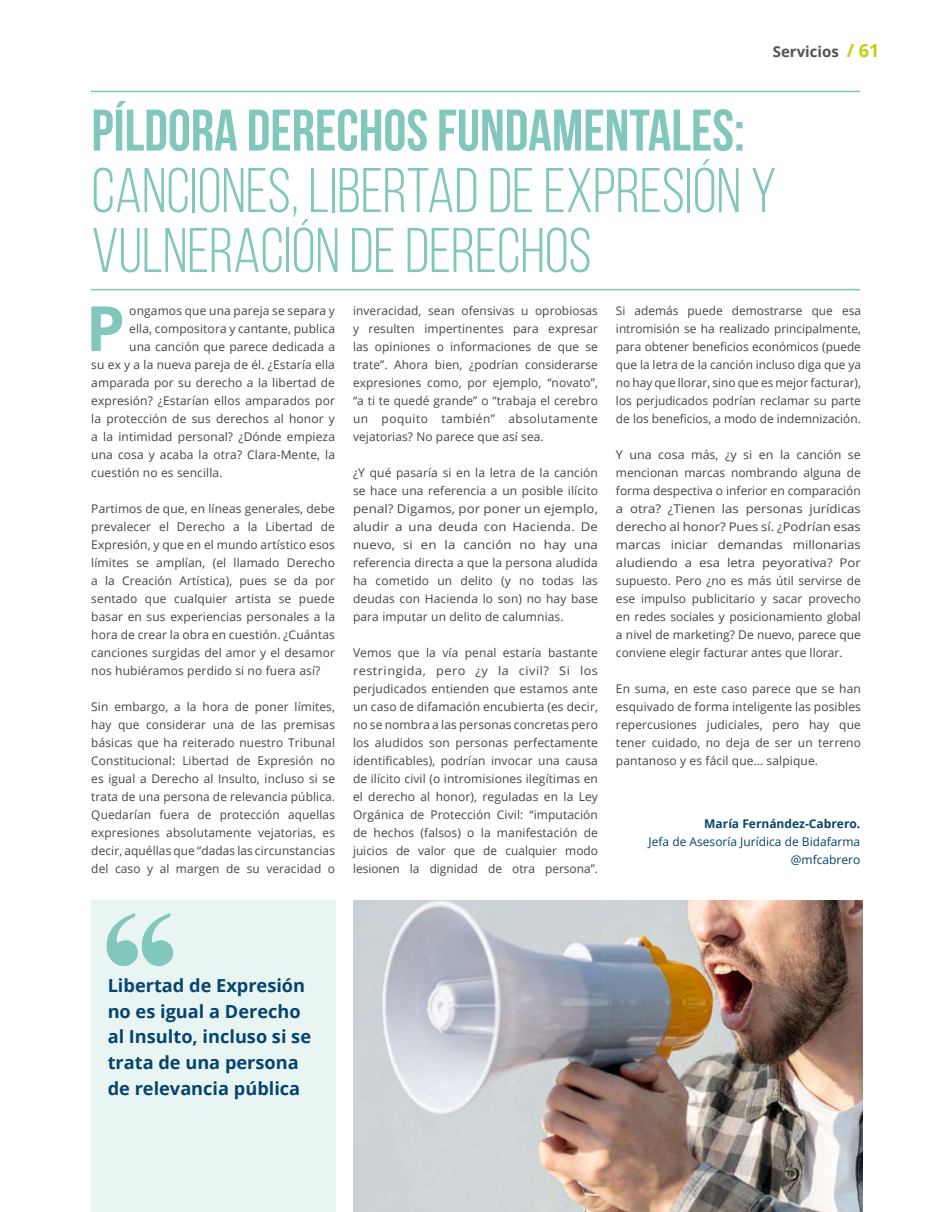
<style>
.page{position:relative;width:936px;height:1212px;background:#fff}
.page>*{position:absolute;margin:0;border:0;box-sizing:border-box;transform-origin:0 0}
.t1{font:63px/60px "Bebas Neue";color:#81c7bc}
.t2{font:700 62.4px "Open Sans";color:#81c7bc}
.t3{font:700 58.5px "Bebas Neue";color:#81c7bc}
.t4{font:700 18px/25.5px "Open Sans";color:#06446f}
.t5{font:700 15px "Open Sans";color:#555454}
.t6{font:12px/18px "Open Sans";letter-spacing:.01em;color:#454444;text-align:justify}
.t7{font:12px/18px "Open Sans";letter-spacing:.01em;color:#454444;text-align:justify;scale:1.04 1}
.t8{font:12px/18px "Open Sans";color:#00436a;text-align:right}
.t9{font:700 12px "Open Sans";color:#06446f}
.s1{font-size:18px;color:#c1d100}
</style>
<div class="page">
<hr style="left:91px;top:289px;width:769px;height:1px;background:#81c7bc">
<hr style="left:91px;top:91px;width:769px;height:1px;background:#81c7bc">
<div style="left:91px;top:900px;width:244px;height:312px;background:#e8f5f3"></div>
<svg style="left:106px;top:913px;width:67px;height:54px"></svg>
<img style="left:353px;top:900px;width:509px;height:312px">
<p class="t5" style="left:772px;top:41px;width:108px">Servicios <span class="s1">/ 61</span></p>
<h3 class="t3" style="left:91px;top:98px;width:654px">PÍLDORA DERECHOS FUNDAMENTALES:</h3>
<h1 class="t1" style="left:91px;top:160px;width:686px">CANCIONES, LIBERTAD DE EXPRESIÓN Y<br>VULNERACIÓN DE DERECHOS</h1>
<h2 class="t2" style="left:86px;top:284px;width:41px">P</h2>
<p class="t6" style="left:129px;top:301px;width:207px">ongamos que una pareja se separa y</p>
<p class="t6" style="left:129px;top:319px;width:207px">ella, compositora y cantante, publica</p>
<p class="t6" style="left:129px;top:337px;width:207px">una canción que parece dedicada a</p>
<p class="t6" style="left:91px;top:355px;width:245px">su ex y a la nueva pareja de él. ¿Estaría ella</p>
<p class="t6" style="left:91px;top:373px;width:245px">amparada por su derecho a la libertad de</p>
<p class="t6" style="left:91px;top:391px;width:245px">expresión? ¿Estarían ellos amparados por</p>
<p class="t6" style="left:91px;top:409px;width:245px">la protección de sus derechos al honor y</p>
<p class="t6" style="left:91px;top:427px;width:245px">a la intimidad personal? ¿Dónde empieza</p>
<p class="t6" style="left:91px;top:445px;width:245px">una cosa y acaba la otra? Clara-Mente, la</p>
<p class="t6" style="left:91px;top:463px;width:133px">cuestión no es sencilla.</p>
<p class="t6" style="left:91px;top:499px;width:245px">Partimos de que, en líneas generales, debe prevalecer el Derecho a la Libertad de Expresión, y que en el mundo artístico esos límites se amplían, (el llamado Derecho a la Creación Artística), pues se da por sentado que cualquier artista se puede basar en sus experiencias personales a la hora de crear la obra en cuestión. ¿Cuántas canciones surgidas del amor y el desamor nos hubiéramos perdido si no fuera así?</p>
<p class="t6" style="left:91px;top:697px;width:245px">Sin embargo, a la hora de poner límites, hay que considerar una de las premisas básicas que ha reiterado nuestro Tribunal Constitucional: Libertad de Expresión no es igual a Derecho al Insulto, incluso si se trata de una persona de relevancia pública.<br>Quedarían fuera de protección aquellas expresiones absolutamente vejatorias, es decir, aquéllas que “dadas las circunstancias del caso y al margen de su veracidad o</p>
<p class="t6" style="left:353px;top:301px;width:246px">inveracidad, sean ofensivas u oprobiosas y resulten impertinentes para expresar las opiniones o informaciones de que se trate”. Ahora bien, ¿podrían considerarse expresiones como, por ejemplo, “novato”, “a ti te quedé grande” o “trabaja el cerebro un poquito también” absolutamente vejatorias? No parece que así sea.</p>
<p class="t6" style="left:353px;top:463px;width:246px">¿Y qué pasaría si en la letra de la canción se hace una referencia a un posible ilícito penal? Digamos, por poner un ejemplo, aludir a una deuda con Hacienda. De nuevo, si en la canción no hay una referencia directa a que la persona aludida ha cometido un delito (y no todas las deudas con Hacienda lo son) no hay base para imputar un delito de calumnias.</p>
<p class="t6" style="left:353px;top:643px;width:246px">Vemos que la vía penal estaría bastante restringida, pero ¿y la civil? Si los perjudicados entienden que estamos ante un caso de difamación encubierta (es decir, no se nombra a las personas concretas pero los aludidos son personas perfectamente identificables), podrían invocar una causa de ilícito civil (o intromisiones ilegítimas en el derecho al honor), reguladas en la Ley Orgánica de Protección Civil: “imputación de hechos (falsos) o la manifestación de juicios de valor que de cualquier modo lesionen la dignidad de otra persona”.</p>
<p class="t6" style="left:616px;top:301px;width:246px">Si además puede demostrarse que esa intromisión se ha realizado principalmente, para obtener beneficios económicos (puede que la letra de la canción incluso diga que ya no hay que llorar, sino que es mejor facturar), los perjudicados podrían reclamar su parte de los beneficios, a modo de indemnización.</p>
<p class="t7" style="left:616px;top:445px;width:237px">Y una cosa más, ¿y si en la canción se mencionan marcas nombrando alguna de forma despectiva o inferior en comparación a otra? ¿Tienen las personas jurídicas derecho al honor? Pues sí. ¿Podrían esas marcas iniciar demandas millonarias aludiendo a esa letra peyorativa? Por supuesto. Pero ¿no es más útil servirse de ese impulso publicitario y sacar provecho en redes sociales y posicionamiento global a nivel de marketing? De nuevo, parece que conviene elegir facturar antes que llorar.</p>
<p class="t6" style="left:616px;top:679px;width:246px">En suma, en este caso parece que se han esquivado de forma inteligente las posibles repercusiones judiciales, pero hay que tener cuidado, no deja de ser un terreno pantanoso y es fácil que… salpique.</p>
<p class="t9" style="left:704px;top:815px;width:157px">María Fernández-Cabrero.</p>
<p class="t8" style="left:648px;top:832px;width:213px">Jefa de Asesoría Jurídica de Bidafarma @mfcabrero</p>
<h3 class="t4" style="left:108px;top:973px;width:205px">Libertad de Expresión no es igual a Derecho al Insulto, incluso si se trata de una persona de relevancia pública</h3>
</div>
